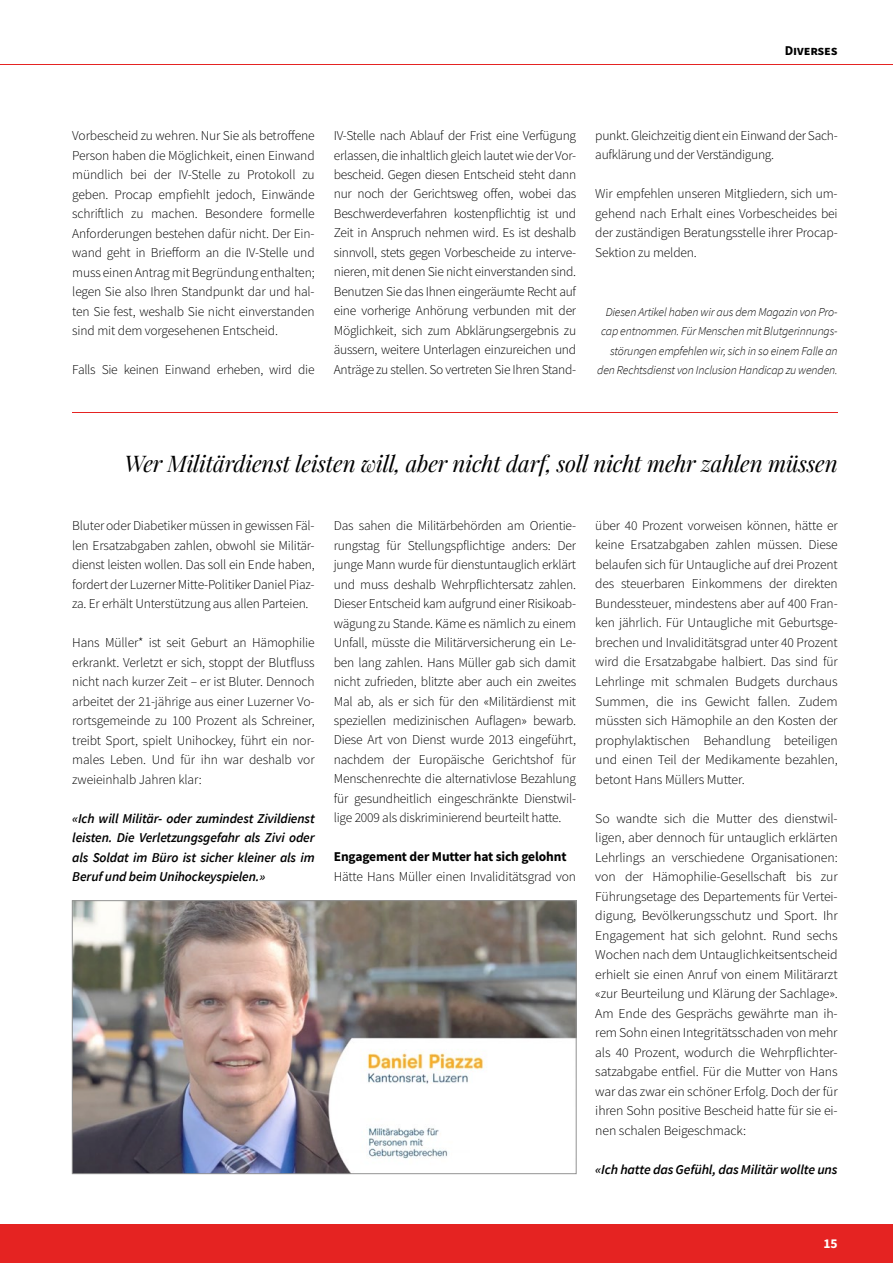
<style>
.page{position:relative;width:893px;height:1263px;background:#fff}
.page>*{position:absolute;margin:0;border:0;box-sizing:border-box;transform-origin:0 0}
.t1{font:italic 22.5px "Playfair Display";letter-spacing:-.01em;color:#000}
.t2{font:300 13.5px/19.5px "Source Sans Pro";letter-spacing:-.015em;color:#000;text-align:justify}
.t3{font:italic 600 13.5px/19.5px "Source Sans Pro";letter-spacing:-.01em;color:#000;text-align:justify}
.t4{font:700 13.5px "Source Sans Pro";letter-spacing:-.01em;color:#000}
.t5{font:700 13.5px "Source Sans Pro";color:#fff}
.t6{font:italic 300 12px/19.5px "Source Sans Pro";letter-spacing:-.015em;color:#000;text-align:right}
</style>
<div class="page">
<div style="left:0;top:1225px;width:893px;height:38px;background:#e52322"></div>
<hr style="left:0;top:64px;width:893px;height:1px;background:#e52322">
<hr style="left:72px;top:413px;width:766px;height:1px;background:#e52322">
<img style="left:74px;top:902px;width:501px;height:270px">
<div style="left:72px;top:900px;width:505px;height:274px;border:1px solid #878787"></div>
<p class="t4" style="left:785px;top:41px;width:54px">Diverses</p>
<p class="t2" style="left:72px;top:126px;width:244px">Vorbescheid zu wehren. Nur Sie als betroffene Person haben die Möglichkeit, einen Einwand mündlich bei der IV-Stelle zu Protokoll zu geben. Procap empfiehlt jedoch, Einwände schriftlich zu machen. Besondere formelle Anforderungen bestehen dafür nicht. Der Ein&shy;wand geht in Briefform an die IV-Stelle und muss einen Antrag mit Begründung enthalten; legen Sie also Ihren Standpunkt dar und hal&shy;ten Sie fest, weshalb Sie nicht einverstanden sind mit dem vorgesehenen Entscheid.</p>
<p class="t2" style="left:72px;top:360px;width:244px">Falls Sie keinen Einwand erheben, wird die</p>
<p class="t2" style="left:334px;top:126px;width:244px">IV-Stelle nach Ablauf der Frist eine Verfügung erlassen, die inhaltlich gleich lautet wie der Vor&shy;bescheid. Gegen diesen Entscheid steht dann nur noch der Gerichtsweg offen, wobei das Beschwerdeverfahren kostenpflichtig ist und Zeit in Anspruch nehmen wird. Es ist deshalb sinnvoll, stets gegen Vorbescheide zu interve&shy;nieren, mit denen Sie nicht einverstanden sind.<br>Benutzen Sie das Ihnen eingeräumte Recht auf eine vorherige Anhörung verbunden mit der Möglichkeit, sich zum Abklärungsergebnis zu äussern, weitere Unterlagen einzureichen und Anträge zu stellen. So vertreten Sie Ihren Stand-</p>
<p class="t2" style="left:595px;top:126px;width:244px">punkt. Gleichzeitig dient ein Einwand der Sach&shy;aufklärung und der Verständigung.</p>
<p class="t2" style="left:595px;top:184px;width:244px">Wir empfehlen unseren Mitgliedern, sich um&shy;gehend nach Erhalt eines Vorbescheides bei der zuständigen Beratungsstelle ihrer Procap-Sektion zu melden.</p>
<p class="t6" style="left:597px;top:302px;width:242px">Diesen Artikel haben wir aus dem Magazin von Pro&shy;cap entnommen. Für Menschen mit Blutgerinnungs&shy;störungen empfehlen wir, sich in so einem Falle an den Rechtsdienst von Inclusion Handicap zu wenden.</p>
<h1 class="t1" style="left:124px;top:446px;width:715px">Wer Militärdienst leisten will, aber nicht darf, soll nicht mehr zahlen müssen</h1>
<p class="t2" style="left:72px;top:516px;width:244px">Bluter oder Diabetiker müssen in gewissen Fäl&shy;len Ersatzabgaben zahlen, obwohl sie Militär&shy;dienst leisten wollen. Das soll ein Ende haben, fordert der Luzerner Mitte-Politiker Daniel Piaz&shy;za. Er erhält Unterstützung aus allen Parteien.</p>
<p class="t2" style="left:72px;top:633px;width:244px">Hans Müller* ist seit Geburt an Hämophilie erkrankt. Verletzt er sich, stoppt der Blutfluss nicht nach kurzer Zeit – er ist Bluter. Dennoch arbeitet der 21-jährige aus einer Luzerner Vo&shy;rortsgemeinde zu 100 Prozent als Schreiner, treibt Sport, spielt Unihockey, führt ein nor&shy;males Leben. Und für ihn war deshalb vor zweieinhalb Jahren klar:</p>
<p class="t3" style="left:72px;top:808px;width:244px">«Ich will Militär- oder zumindest Zivildienst leisten. Die Verletzungsgefahr als Zivi oder als Soldat im Büro ist sicher kleiner als im Beruf und beim Unihockeyspielen.»</p>
<p class="t2" style="left:334px;top:516px;width:244px">Das sahen die Militärbehörden am Orientie&shy;rungstag für Stellungspflichtige anders: Der junge Mann wurde für dienstuntauglich erklärt und muss deshalb Wehrpflichtersatz zahlen.<br>Dieser Entscheid kam aufgrund einer Risikoab&shy;wägung zu Stande. Käme es nämlich zu einem Unfall, müsste die Militärversicherung ein Le&shy;ben lang zahlen. Hans Müller gab sich damit nicht zufrieden, blitzte aber auch ein zweites Mal ab, als er sich für den «Militärdienst mit speziellen medizinischen Auflagen» bewarb.<br>Diese Art von Dienst wurde 2013 eingeführt, nachdem der Europäische Gerichtshof für Menschenrechte die alternativlose Bezahlung für gesundheitlich eingeschränkte Dienstwil&shy;lige 2009 als diskriminierend beurteilt hatte.</p>
<p class="t4" style="left:334px;top:848px;width:234px">Engagement der Mutter hat sich gelohnt</p>
<p class="t2" style="left:334px;top:867px;width:244px">Hätte Hans Müller einen Invaliditätsgrad von</p>
<p class="t2" style="left:595px;top:516px;width:244px">über 40 Prozent vorweisen können, hätte er keine Ersatzabgaben zahlen müssen. Diese belaufen sich für Untaugliche auf drei Prozent des steuerbaren Einkommens der direkten Bundessteuer, mindestens aber auf 400 Fran&shy;ken jährlich. Für Untaugliche mit Geburtsge&shy;brechen und Invaliditätsgrad unter 40 Prozent wird die Ersatzabgabe halbiert. Das sind für Lehrlinge mit schmalen Budgets durchaus Summen, die ins Gewicht fallen. Zudem müssten sich Hämophile an den Kosten der prophylaktischen Behandlung beteiligen und einen Teil der Medikamente bezahlen, betont Hans Müllers Mutter.</p>
<p class="t2" style="left:595px;top:808px;width:244px">So wandte sich die Mutter des dienstwil&shy;ligen, aber dennoch für untauglich erklärten Lehrlings an verschiedene Organisationen: von der Hämophilie-Gesellschaft bis zur Führungsetage des Departements für Vertei&shy;digung, Bevölkerungsschutz und Sport. Ihr Engagement hat sich gelohnt. Rund sechs Wochen nach dem Untauglichkeitsentscheid erhielt sie einen Anruf von einem Militärarzt «zur Beurteilung und Klärung der Sachlage».<br>Am Ende des Gesprächs gewährte man ih&shy;rem Sohn einen Integritätsschaden von mehr als 40 Prozent, wodurch die Wehrpflichter&shy;satzabgabe entfiel. Für die Mutter von Hans war das zwar ein schöner Erfolg. Doch der für ihren Sohn positive Bescheid hatte für sie ei&shy;nen schalen Beigeschmack:</p>
<p class="t3" style="left:595px;top:1159px;width:244px">«Ich hatte das Gefühl, das Militär wollte uns</p>
<p class="t5" style="left:823px;top:1234px;width:16px">15</p>
</div>
